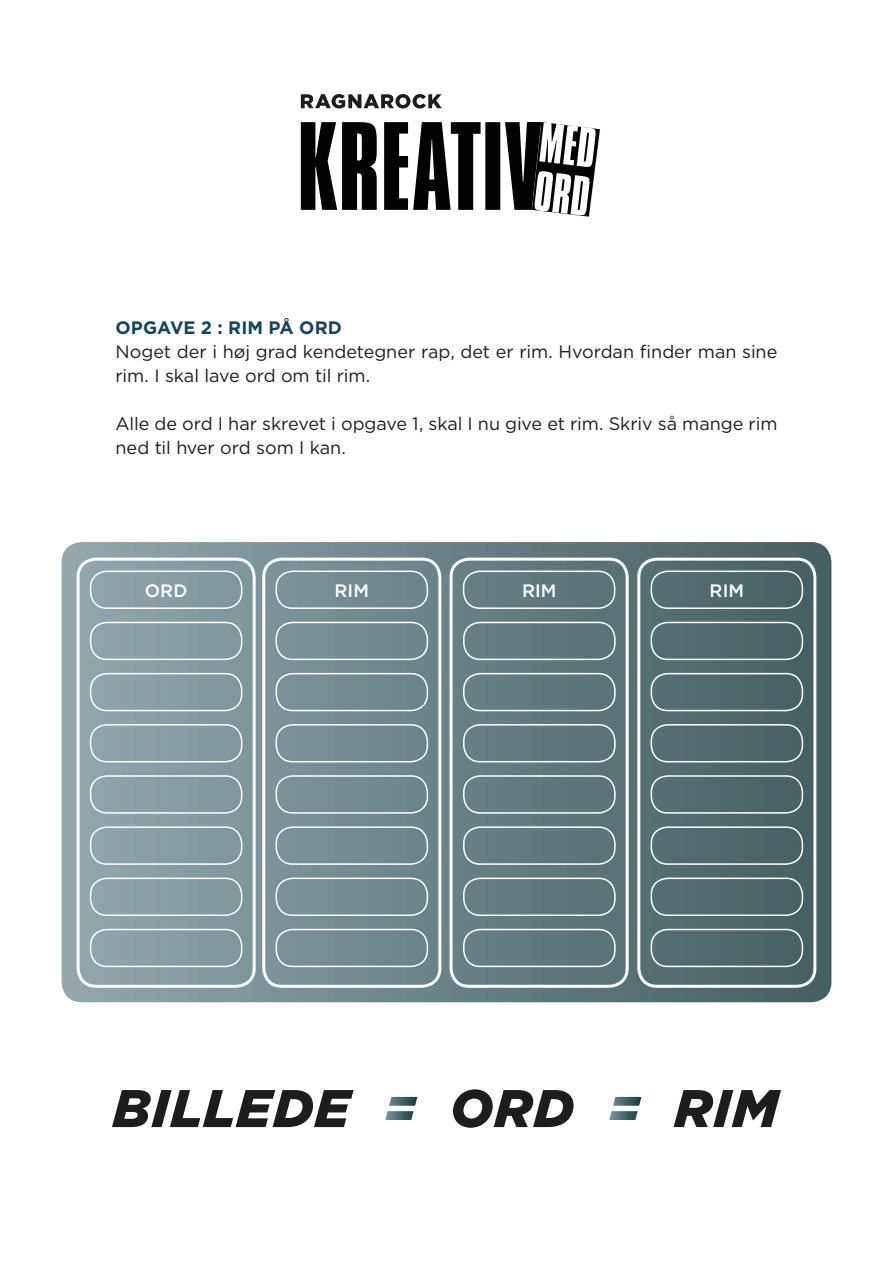
<style>
.page{position:relative;width:893px;height:1263px;background:#fff}
.page>*{position:absolute;margin:0;border:0;box-sizing:border-box;transform-origin:0 0}
.t1{font:18px/24px "Gotham";letter-spacing:-.005em;color:#1d1d1b}
.t2{font:700 18px "Gotham";letter-spacing:.005em;color:#194458}
.t3{font:500 18px "Gotham";letter-spacing:.005em;color:#fff}
</style>
<div class="page">
<img style="left:300px;top:94px;width:301px;height:123px">
<img style="left:301px;top:122px;width:233px;height:88px">
<img style="left:534px;top:122px;width:62px;height:93px">
<svg style="left:112px;top:1090px;width:242px;height:37px"></svg>
<svg style="left:453px;top:1089px;width:121px;height:39px"></svg>
<svg style="left:385px;top:1097px;width:32px;height:23px"></svg>
<svg style="left:609px;top:1097px;width:32px;height:23px"></svg>
<svg style="left:674px;top:1090px;width:107px;height:37px"></svg>
<div style="left:64px;top:544px;width:765px;height:456px;background:linear-gradient(to right,#94a8ae,#476062);border-radius:18px"></div>
<div style="left:62px;top:542px;width:769px;height:460px;border:4px solid #fff;border-radius:18px"></div>
<div style="left:77px;top:558px;width:179px;height:430px;border:3px solid #fff;border-radius:18px"></div>
<div style="left:90px;top:570px;width:152px;height:39px;border:2px solid #fff;border-radius:16px"></div>
<div style="left:90px;top:622px;width:152px;height:38px;border:2px solid #fff;border-radius:16px"></div>
<div style="left:90px;top:673px;width:152px;height:38px;border:2px solid #fff;border-radius:16px"></div>
<div style="left:90px;top:724px;width:152px;height:38px;border:2px solid #fff;border-radius:16px"></div>
<div style="left:90px;top:775px;width:152px;height:39px;border:2px solid #fff;border-radius:16px"></div>
<div style="left:90px;top:826px;width:152px;height:39px;border:2px solid #fff;border-radius:16px"></div>
<div style="left:90px;top:877px;width:152px;height:39px;border:2px solid #fff;border-radius:16px"></div>
<div style="left:90px;top:929px;width:152px;height:38px;border:2px solid #fff;border-radius:16px"></div>
<div style="left:262px;top:558px;width:179px;height:430px;border:3px solid #fff;border-radius:18px"></div>
<div style="left:450px;top:558px;width:179px;height:430px;border:3px solid #fff;border-radius:18px"></div>
<div style="left:637px;top:558px;width:179px;height:430px;border:3px solid #fff;border-radius:18px"></div>
<div style="left:276px;top:622px;width:152px;height:38px;border:2px solid #fff;border-radius:16px"></div>
<div style="left:276px;top:673px;width:152px;height:38px;border:2px solid #fff;border-radius:16px"></div>
<div style="left:276px;top:724px;width:152px;height:38px;border:2px solid #fff;border-radius:16px"></div>
<div style="left:276px;top:775px;width:152px;height:39px;border:2px solid #fff;border-radius:16px"></div>
<div style="left:276px;top:826px;width:152px;height:39px;border:2px solid #fff;border-radius:16px"></div>
<div style="left:276px;top:877px;width:152px;height:39px;border:2px solid #fff;border-radius:16px"></div>
<div style="left:276px;top:929px;width:152px;height:38px;border:2px solid #fff;border-radius:16px"></div>
<div style="left:463px;top:622px;width:153px;height:38px;border:2px solid #fff;border-radius:16px"></div>
<div style="left:463px;top:673px;width:153px;height:38px;border:2px solid #fff;border-radius:16px"></div>
<div style="left:463px;top:724px;width:153px;height:38px;border:2px solid #fff;border-radius:16px"></div>
<div style="left:463px;top:775px;width:153px;height:39px;border:2px solid #fff;border-radius:16px"></div>
<div style="left:463px;top:826px;width:153px;height:39px;border:2px solid #fff;border-radius:16px"></div>
<div style="left:463px;top:877px;width:153px;height:39px;border:2px solid #fff;border-radius:16px"></div>
<div style="left:463px;top:929px;width:153px;height:38px;border:2px solid #fff;border-radius:16px"></div>
<div style="left:651px;top:622px;width:152px;height:38px;border:2px solid #fff;border-radius:16px"></div>
<div style="left:651px;top:673px;width:152px;height:38px;border:2px solid #fff;border-radius:16px"></div>
<div style="left:651px;top:724px;width:152px;height:38px;border:2px solid #fff;border-radius:16px"></div>
<div style="left:651px;top:775px;width:152px;height:39px;border:2px solid #fff;border-radius:16px"></div>
<div style="left:651px;top:826px;width:152px;height:39px;border:2px solid #fff;border-radius:16px"></div>
<div style="left:651px;top:877px;width:152px;height:39px;border:2px solid #fff;border-radius:16px"></div>
<div style="left:651px;top:929px;width:152px;height:38px;border:2px solid #fff;border-radius:16px"></div>
<div style="left:276px;top:570px;width:152px;height:39px;border:2px solid #fff;border-radius:16px"></div>
<div style="left:463px;top:570px;width:152px;height:39px;border:2px solid #fff;border-radius:16px"></div>
<div style="left:651px;top:570px;width:152px;height:39px;border:2px solid #fff;border-radius:16px"></div>
<svg style="left:301px;top:94px;width:141px;height:15px"></svg>
<p class="t2" style="left:116px;top:317px;width:228px">OPGAVE 2 : RIM PÅ ORD</p>
<p class="t1" style="left:116px;top:339px;width:663px">Noget der i høj grad kendetegner rap, det er rim. Hvordan finder man sine rim. I skal lave ord om til rim.</p>
<p class="t1" style="left:116px;top:411px;width:663px">Alle de ord I har skrevet i opgave 1, skal I nu give et rim. Skriv så mange rim ned til hver ord som I kan.</p>
<p class="t3" style="left:145px;top:581px;width:44px">ORD</p>
<p class="t3" style="left:335px;top:581px;width:36px">RIM</p>
<p class="t3" style="left:522px;top:581px;width:36px">RIM</p>
<p class="t3" style="left:710px;top:581px;width:36px">RIM</p>
</div>
